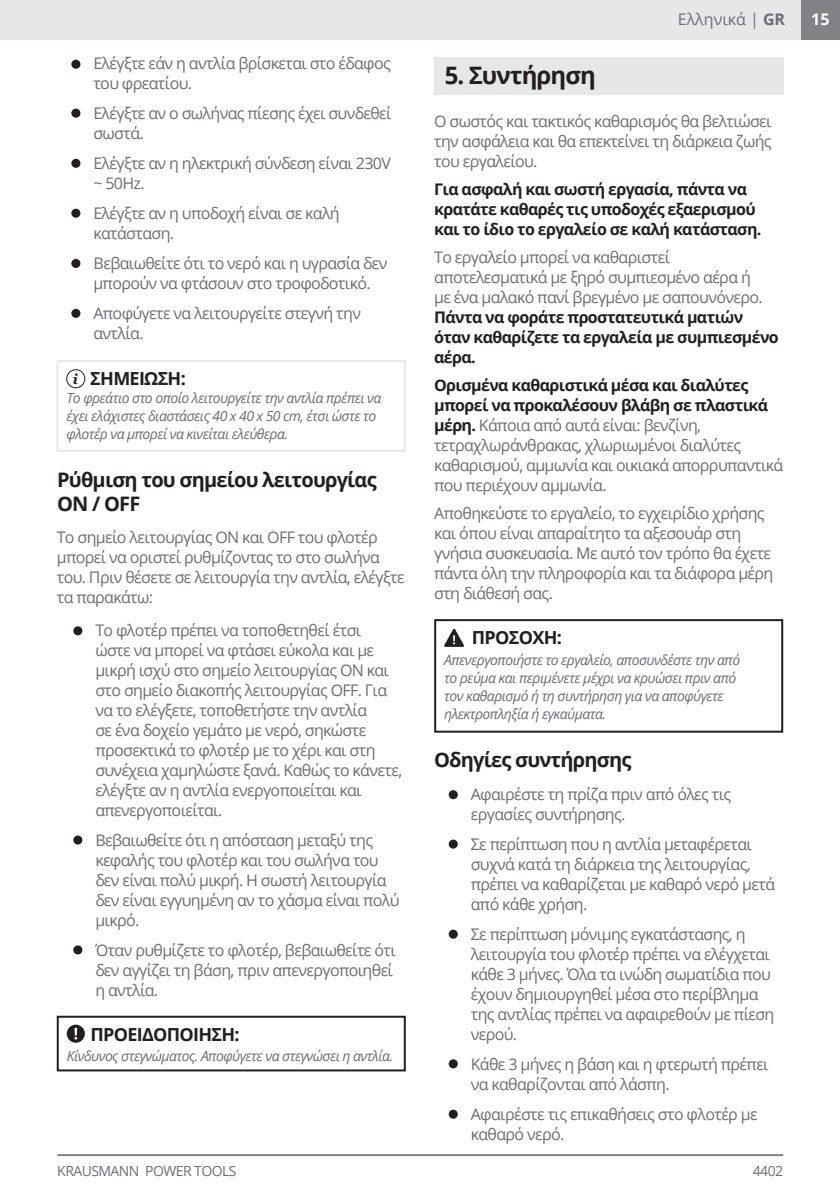
<style>
.page{position:relative;width:840px;height:1191px;background:#fff}
.page>*{position:absolute;margin:0;border:0;box-sizing:border-box;transform-origin:0 0}
.t1{font:700 24px "Open Sans";letter-spacing:-.04em;color:#231f20}
.t2{font:700 20px/24px "Open Sans";letter-spacing:-.04em;color:#231f20}
.t3{font:700 18px "Open Sans";letter-spacing:-.04em;color:#231f20}
.t4{font:16px/20px "Open Sans";letter-spacing:-.04em;color:#6c6d70}
.t5{font:700 16px/20px "Open Sans";letter-spacing:-.04em;color:#231f20}
.t6{font:16px "Open Sans";color:#6c6d70}
.t7{font:700 16px "Open Sans";color:#fff}
.t8{font:italic 700 14.2px "Georgia";color:#231f20}
.t9{font:italic 14px/18px "Open Sans";letter-spacing:-.04em;color:#6c6d70}
.t10{font:14px "Open Sans";letter-spacing:-.04em;color:#6c6d70}
.s1{font-weight:700}
.s2{font-weight:700;color:#231f20}
</style>
<div class="page">
<div style="left:800px;top:0;width:39px;height:40px;background:#808285"></div>
<hr style="left:57px;top:1154px;width:725px;height:2px;background:#808285">
<div style="left:71px;top:60px;width:9px;height:9px;background:#231f20;border-radius:50%"></div>
<div style="left:71px;top:109px;width:9px;height:9px;background:#231f20;border-radius:50%"></div>
<div style="left:71px;top:159px;width:9px;height:9px;background:#231f20;border-radius:50%"></div>
<div style="left:71px;top:209px;width:9px;height:9px;background:#231f20;border-radius:50%"></div>
<div style="left:71px;top:259px;width:9px;height:9px;background:#231f20;border-radius:50%"></div>
<div style="left:71px;top:309px;width:9px;height:9px;background:#231f20;border-radius:50%"></div>
<div style="left:56px;top:360px;width:349px;height:92px;border:2px solid #e6e7e9"></div>
<div style="left:66px;top:369px;width:19px;height:19px;border:1px solid #231f20;border-radius:50%"></div>
<div style="left:73px;top:626px;width:9px;height:9px;background:#231f20;border-radius:50%"></div>
<div style="left:73px;top:835px;width:9px;height:9px;background:#231f20;border-radius:50%"></div>
<div style="left:73px;top:945px;width:9px;height:9px;background:#231f20;border-radius:50%"></div>
<div style="left:57px;top:1015px;width:348px;height:56px;border:2px solid #231f20"></div>
<div style="left:67px;top:1024px;width:18px;height:18px;background:#231f20;border-radius:50%"></div>
<svg style="left:74px;top:1027px;width:3px;height:12px"></svg>
<div style="left:434px;top:57px;width:348px;height:38px;background:#e6e7e9"></div>
<div style="left:434px;top:619px;width:348px;height:113px;border:2px solid #231f20"></div>
<svg style="left:444px;top:628px;width:20px;height:19px"></svg>
<div style="left:448px;top:839px;width:9px;height:9px;background:#231f20;border-radius:50%"></div>
<div style="left:448px;top:929px;width:9px;height:9px;background:#231f20;border-radius:50%"></div>
<div style="left:448px;top:1059px;width:9px;height:9px;background:#231f20;border-radius:50%"></div>
<div style="left:448px;top:1109px;width:9px;height:9px;background:#231f20;border-radius:50%"></div>
<div style="left:448px;top:790px;width:9px;height:9px;background:#231f20;border-radius:50%"></div>
<div style="left:0;top:0;width:800px;height:40px;background:#e6e7e9"></div>
<p class="t4" style="left:93px;top:53px;width:299px">Ελέγξτε εάν η αντλία βρίσκεται στο έδαφος του φρεατίου.</p>
<p class="t4" style="left:93px;top:103px;width:299px">Ελέγξτε αν ο σωλήνας πίεσης έχει συνδεθεί σωστά.</p>
<p class="t4" style="left:93px;top:153px;width:299px">Ελέγξτε αν η ηλεκτρική σύνδεση είναι 230V ~ 50Hz.</p>
<p class="t4" style="left:93px;top:203px;width:248px">Ελέγξτε αν η υποδοχή είναι σε καλή κατάσταση.</p>
<p class="t4" style="left:93px;top:253px;width:295px">Βεβαιωθείτε ότι το νερό και η υγρασία δεν μπορούν να φτάσουν στο τροφοδοτικό.</p>
<p class="t4" style="left:93px;top:303px;width:269px">Αποφύγετε να λειτουργείτε στεγνή την αντλία.</p>
<p class="t3" style="left:90px;top:366px;width:97px">ΣΗΜΕΙΩΣΗ:</p>
<p class="t9" style="left:66px;top:389px;width:316px">Το φρεάτιο στο οποίο λειτουργείτε την αντλία πρέπει να έχει ελάχιστες διαστάσεις 40 x 40 x 50 cm, έτσι ώστε το φλοτέρ να μπορεί να κινείται ελεύθερα.</p>
<p class="t8" style="left:73px;top:370px;width:7px">i</p>
<p class="t2" style="left:57px;top:467px;width:321px">Ρύθμιση του σημείου λειτουργίας<br>ON / OFF</p>
<p class="t4" style="left:57px;top:527px;width:349px">Το σημείο λειτουργίας ON και OFF του φλοτέρ μπορεί να οριστεί ρυθμίζοντας το στο σωλήνα του. Πριν θέσετε σε λειτουργία την αντλία, ελέγξτε τα παρακάτω:</p>
<p class="t4" style="left:95px;top:619px;width:308px">Το φλοτέρ πρέπει να τοποθετηθεί έτσι<br>ώστε να μπορεί να φτάσει εύκολα και με μικρή ισχύ στο σημείο λειτουργίας ON και στο σημείο διακοπής λειτουργίας OFF. Για να το ελέγξετε, τοποθετήστε την αντλία<br>σε ένα δοχείο γεμάτο με νερό, σηκώστε προσεκτικά το φλοτέρ με το χέρι και στη συνέχεια χαμηλώστε ξανά. Καθώς το κάνετε, ελέγξτε αν η αντλία ενεργοποιείται και απενεργοποιείται.</p>
<p class="t4" style="left:95px;top:829px;width:305px">Βεβαιωθείτε ότι η απόσταση μεταξύ της κεφαλής του φλοτέρ και του σωλήνα του δεν είναι πολύ μικρή. Η σωστή λειτουργία δεν είναι εγγυημένη αν το χάσμα είναι πολύ μικρό.</p>
<p class="t4" style="left:95px;top:939px;width:302px">Όταν ρυθμίζετε το φλοτέρ, βεβαιωθείτε ότι δεν αγγίζει τη βάση, πριν απενεργοποιηθεί η αντλία.</p>
<p class="t3" style="left:90px;top:1021px;width:150px">ΠΡΟΕΙΔΟΠΟΙΗΣΗ:</p>
<p class="t9" style="left:67px;top:1047px;width:327px">Κίνδυνος στεγνώματος. Αποφύγετε να στεγνώσει η αντλία.</p>
<p class="t6" style="left:677px;top:8px;width:109px">Ελληνικά | <span class="s1">GR</span></p>
<h1 class="t1" style="left:444px;top:58px;width:152px">5. Συντήρηση</h1>
<p class="t4" style="left:434px;top:111px;width:339px;text-align:justify">Ο σωστός και τακτικός καθαρισμός θα βελτιώσει την ασφάλεια και θα επεκτείνει τη διάρκεια ζωής του εργαλείου.</p>
<p class="t5" style="left:434px;top:179px;width:328px">Για ασφαλή και σωστή εργασία, πάντα να κρατάτε καθαρές τις υποδοχές εξαερισμού και το ίδιο το εργαλείο σε καλή κατάσταση.</p>
<p class="t4" style="left:434px;top:247px;width:330px">Το εργαλείο μπορεί να καθαριστεί αποτελεσματικά με ξηρό συμπιεσμένο αέρα ή με ένα μαλακό πανί βρεγμένο με σαπουνόνερο.</p>
<p class="t5" style="left:434px;top:307px;width:346px">Πάντα να φοράτε προστατευτικά ματιών όταν καθαρίζετε τα εργαλεία με συμπιεσμένο αέρα.</p>
<p class="t4" style="left:434px;top:375px;width:350px"><span class="s2">Ορισμένα καθαριστικά μέσα και διαλύτες μπορεί να προκαλέσουν βλάβη σε πλαστικά μέρη.</span> Κάποια από αυτά είναι: βενζίνη, τετραχλωράνθρακας, χλωριωμένοι διαλύτες καθαρισμού, αμμωνία και οικιακά απορρυπαντικά που περιέχουν αμμωνία.</p>
<p class="t4" style="left:434px;top:503px;width:340px">Αποθηκεύστε το εργαλείο, το εγχειρίδιο χρήσης και όπου είναι απαραίτητο τα αξεσουάρ στη γνήσια συσκευασία. Με αυτό τον τρόπο θα έχετε πάντα όλη την πληροφορία και τα διάφορα μέρη στη διάθεσή σας.</p>
<p class="t3" style="left:471px;top:625px;width:91px">ΠΡΟΣΟΧΗ:</p>
<p class="t9" style="left:444px;top:650px;width:297px">Aπενεργοποιήστε το εργαλείο, αποσυνδέστε την από το ρεύμα και περιμένετε μέχρι να κρυώσει πριν από τον καθαρισμό ή τη συντήρηση για να αποφύγετε ηλεκτροπληξία ή εγκαύματα.</p>
<p class="t2" style="left:434px;top:747px;width:199px">Οδηγίες συντήρησης</p>
<p class="t4" style="left:470px;top:783px;width:262px">Αφαιρέστε τη πρίζα πριν από όλες τις εργασίες συντήρησης.</p>
<p class="t4" style="left:470px;top:833px;width:305px">Σε περίπτωση που η αντλία μεταφέρεται συχνά κατά τη διάρκεια της λειτουργίας, πρέπει να καθαρίζεται με καθαρό νερό μετά από κάθε χρήση.</p>
<p class="t4" style="left:470px;top:923px;width:305px">Σε περίπτωση μόνιμης εγκατάστασης, η λειτουργία του φλοτέρ πρέπει να ελέγχεται κάθε 3 μήνες. Όλα τα ινώδη σωματίδια που έχουν δημιουργηθεί μέσα στο περίβλημα της αντλίας πρέπει να αφαιρεθούν με πίεση νερού.</p>
<p class="t4" style="left:470px;top:1053px;width:299px">Κάθε 3 μήνες η βάση και η φτερωτή πρέπει να καθαρίζονται από λάσπη.</p>
<p class="t4" style="left:470px;top:1103px;width:288px">Αφαιρέστε τις επικαθήσεις στο φλοτέρ με καθαρό νερό.</p>
<p class="t10" style="left:57px;top:1161px;width:181px">KRAUSMANN POWER TOOLS</p>
<p class="t10" style="left:752px;top:1161px;width:32px">4402</p>
<p class="t7" style="left:810px;top:8px;width:20px">15</p>
</div>
